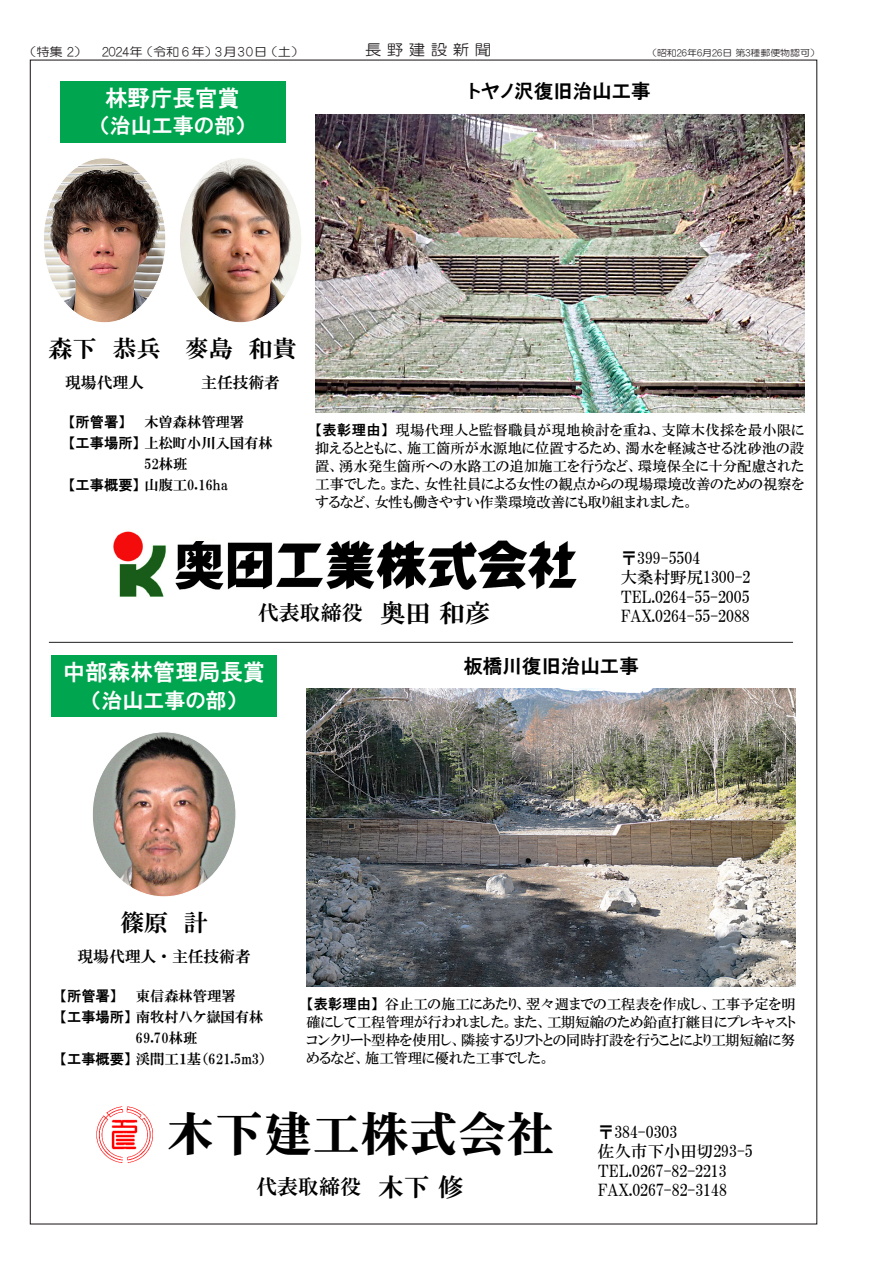
<style>
.page{position:relative;width:893px;height:1263px;background:#fff}
.page>*{position:absolute;margin:0;border:0;box-sizing:border-box;transform-origin:0 0}
.t1{font:48.6px "HGP Heisei Minchotai W9";color:#000}
.記事{font:24px "HGP Mincho E";color:#000}
.記事-2{font:22.5px "HGP Gothic E";color:#fff}
.記事-3{font:21px "HGP Mincho E";color:#000}
.記事-4{font:21px "HGP Gothic E";color:#fff}
.記事-5{font:19.5px "HGP Gothic E";color:#000}
.t2{font:16.5px "HGP Mincho B";color:#000}
.記事-6{font:15.75px "HGP Mincho E";color:#000}
.t3{font:15px "HG Maru Gothic MPRO";color:#231f20;scale:1.1 1}
.t4{font:14.25px/18px "HGP Mincho B";color:#000;text-align:justify}
.t5{font:14.25px "HGP Mincho E";color:#000}
.記事-7{font:12px "HG Maru Gothic MPRO";color:#231f20;scale:1.1 1}
.t6{font:9px "HG Maru Gothic MPRO";color:#231f20;scale:1.1 1}
.s1{font-family:"HGP Gothic E"}
.s2{font-size:25.5px}
</style>
<div class="page">
<hr style="left:49px;top:642px;width:744px;height:1px;background:#231f20">
<img style="left:94px;top:734px;width:140px;height:161px">
<img style="left:307px;top:689px;width:489px;height:260px">
<div style="left:51px;top:655px;width:226px;height:61px;background:#00a54f"></div>
<svg style="left:306px;top:949px;width:490px;height:38px"></svg>
<img style="left:96px;top:1106px;width:57px;height:57px">
<img style="left:315px;top:115px;width:489px;height:293px">
<img style="left:181px;top:160px;width:119px;height:161px">
<img style="left:315px;top:408px;width:490px;height:5px">
<div style="left:60px;top:81px;width:225px;height:61px;background:#00a54f"></div>
<img style="left:113px;top:531px;width:53px;height:66px">
<img style="left:175px;top:540px;width:402px;height:50px">
<img style="left:45px;top:160px;width:119px;height:161px">
<p class="記事-7" style="left:23px;top:45px;width:257px">（特集 2） 2024年（令和 6 年）3月30日（土）</p>
<p class="t3" style="left:365px;top:42px;width:116px">長 野 建 設 新 聞</p>
<p class="t6" style="left:647px;top:48px;width:159px">（昭和26年6月26日 第3種郵便物認可）</p>
<p class="記事-2" style="left:105px;top:87px;width:137px">林野庁長官賞</p>
<p class="記事-5" style="left:468px;top:82px;width:184px">トヤノ沢復旧治山工事</p>
<p class="記事-4" style="left:99px;top:115px;width:148px">（治山工事の部）</p>
<p class="記事" style="left:185px;top:336px;width:113px">麥島　和貴</p>
<p class="記事-6" style="left:201px;top:375px;width:80px">主任技術者</p>
<p class="t5" style="left:68px;top:414px;width:177px"><span class="s1">【所管署】 　</span> 木曽森林管理署</p>
<p class="t5" style="left:68px;top:435px;width:206px"><span class="s1">【工事場所】</span> 上松町小川入国有林</p>
<p class="t5" style="left:68px;top:477px;width:161px"><span class="s1">【工事概要】</span>山腹工0.16ha</p>
<p class="記事" style="left:49px;top:336px;width:113px">森下　恭兵</p>
<p class="記事-6" style="left:65px;top:375px;width:80px">現場代理人</p>
<p class="t4" style="left:315px;top:421px;width:491px"><span class="s1">【表彰理由】</span> 現場代理人と監督職員が現地検討を重ね、支障木伐採を最小限に抑えるとともに、施工箇所が水源地に位置するため、濁水を軽減させる沈砂池の設置、湧水発生箇所への水路工の追加施工を行うなど、環境保全に十分配慮された工事でした。また、女性社員による女性の観点からの現場環境改善のための視察をするなど、女性も働きやすい作業環境改善にも取り組まれました。</p>
<p class="t2" style="left:621px;top:549px;width:81px">〒399-5504</p>
<p class="t2" style="left:621px;top:569px;width:131px">大桑村野尻1300-2</p>
<p class="t2" style="left:621px;top:588px;width:130px">TEL.0264-55-2005</p>
<p class="記事-3" style="left:258px;top:602px;width:234px">代表取締役<span class="s2">　奥田 和彦</span></p>
<p class="t2" style="left:621px;top:608px;width:131px">FAX.0264-55-2088</p>
<p class="記事-2" style="left:63px;top:661px;width:204px">中部森林管理局長賞</p>
<p class="記事-5" style="left:463px;top:656px;width:177px">板橋川復旧治山工事</p>
<p class="記事-4" style="left:91px;top:689px;width:148px">（治山工事の部）</p>
<p class="記事" style="left:120px;top:910px;width:89px">篠原　計</p>
<p class="記事-6" style="left:78px;top:949px;width:175px">現場代理人・主任技術者</p>
<p class="t5" style="left:60px;top:988px;width:177px"><span class="s1">【所管署】 　</span> 東信森林管理署</p>
<p class="t5" style="left:60px;top:1009px;width:205px"><span class="s1">【工事場所】</span> 南牧村八ケ嶽国有林</p>
<p class="t5" style="left:60px;top:1051px;width:208px"><span class="s1">【工事概要】</span>渓間工１基（621.5m3）</p>
<p class="t4" style="left:307px;top:995px;width:491px"><span class="s1">【表彰理由】</span> 谷止工の施工にあたり、翌々週までの工程表を作成し、工事予定を明確にして工程管理が行われました。また、工期短縮のため鉛直打継目にプレキャストコンクリート型枠を使用し、隣接するリフトとの同時打設を行うことにより工期短縮に努めるなど、施工管理に優れた工事でした。</p>
<p class="t1" style="left:166px;top:1109px;width:390px">木下建工株式会社</p>
<p class="t1" style="left:173px;top:1109px;width:390px">木下建工株式会社</p>
<p class="t2" style="left:598px;top:1123px;width:81px">〒384-0303</p>
<p class="t2" style="left:598px;top:1143px;width:156px">佐久市下小田切293-5</p>
<p class="t2" style="left:598px;top:1162px;width:130px">TEL.0267-82-2213</p>
<p class="記事-3" style="left:256px;top:1176px;width:208px">代表取締役<span class="s2">　木下 修</span></p>
<p class="t2" style="left:598px;top:1182px;width:131px">FAX.0267-82-3148</p>
</div>
